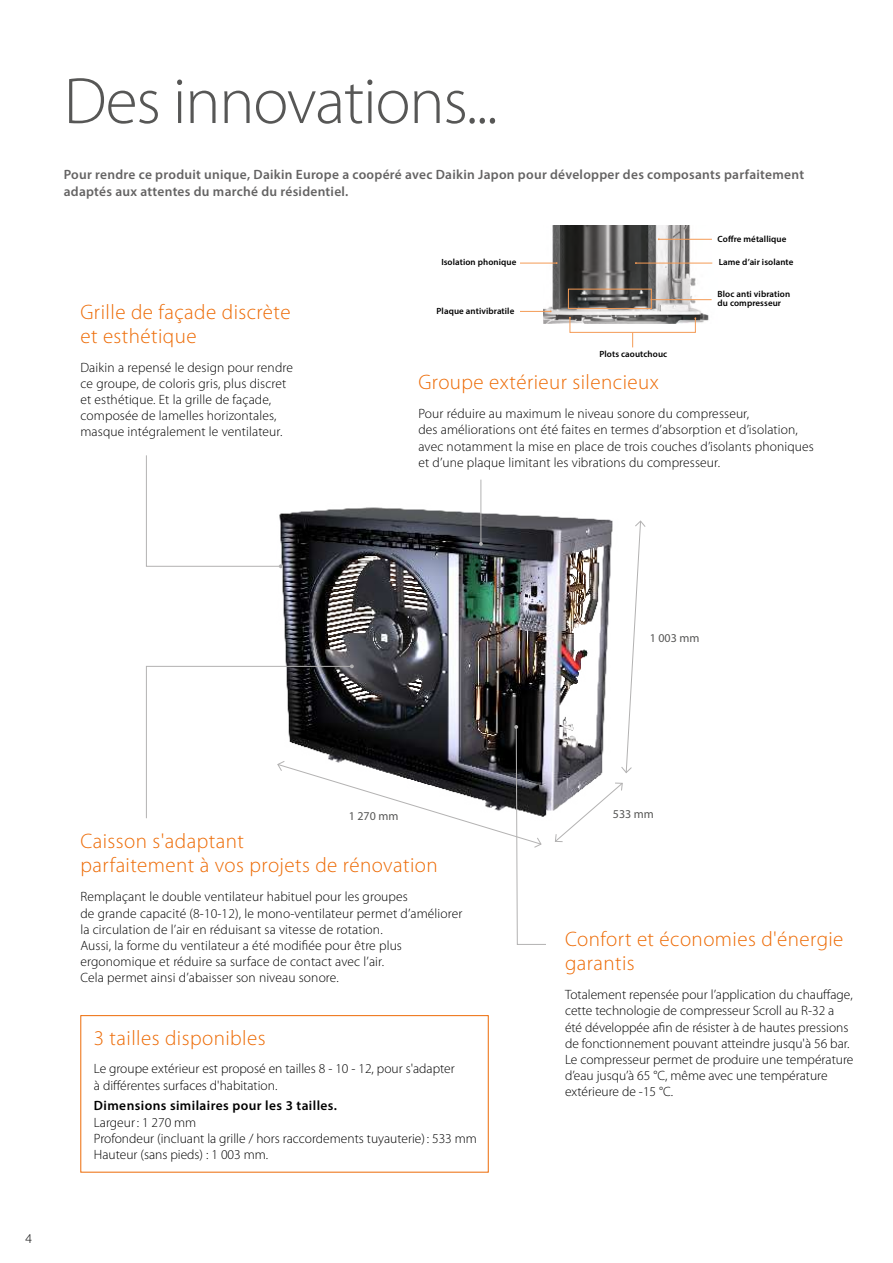
<style>
.page{position:relative;width:893px;height:1263px;background:#fff}
.page>*{position:absolute;margin:0;border:0;box-sizing:border-box;transform-origin:0 0}
.t1{font:300 66px "Myriad Pro";letter-spacing:-.02em;color:#575756}
.t2{font:300 21px/24px "Myriad Pro";letter-spacing:.02em;color:#ed6b06}
.t3{font:300 13.5px/16.2px "Myriad Pro";letter-spacing:.01em;color:#000}
.t4{font:600 13.5px/16.5px "Myriad Pro";letter-spacing:.02em;color:#646363}
.t5{font:600 13.5px "Myriad Pro";letter-spacing:.03em;color:#000}
.t6{font:12px "Myriad Pro";color:#575756}
.t7{font:600 9px/9px "Myriad Pro";letter-spacing:.01em;color:#000}
</style>
<div class="page">
<img style="left:280px;top:496px;width:333px;height:315px">
<div style="left:80px;top:1015px;width:409px;height:157px;border:1px solid #ed6b06"></div>
<img style="left:543px;top:225px;width:170px;height:98px">
<hr style="left:651px;top:299px;width:61px;height:1px;background:#f49b56">
<div style="left:568px;top:289px;width:84px;height:20px;border:1px solid #f49b56"></div>
<hr style="left:636px;top:263px;width:76px;height:1px;background:#f49b56">
<hr style="left:520px;top:263px;width:37px;height:1px;background:#f49b56">
<hr style="left:520px;top:311px;width:31px;height:1px;background:#f49b56">
<hr style="left:659px;top:239px;width:53px;height:1px;background:#f49b56">
<svg style="left:569px;top:317px;width:127px;height:30px"></svg>
<svg style="left:621px;top:520px;width:25px;height:253px"></svg>
<svg style="left:554px;top:782px;width:69px;height:60px"></svg>
<svg style="left:146px;top:664px;width:401px;height:281px"></svg>
<svg style="left:146px;top:455px;width:137px;height:113px"></svg>
<hr style="left:480px;top:480px;width:1px;height:64px;background:#b3b2b2">
<svg style="left:479px;top:542px;width:4px;height:4px"></svg>
<h1 class="t1" style="left:64px;top:65px;width:435px">Des innovations...</h1>
<p class="t4" style="left:64px;top:166px;width:742px">Pour rendre ce produit unique, Daikin Europe a coopéré avec Daikin Japon pour développer des composants parfaitement adaptés aux attentes du marché du résidentiel.</p>
<h2 class="t2" style="left:80px;top:300px;width:212px">Grille de façade discrète et esthétique</h2>
<p class="t3" style="left:80px;top:359px;width:214px">Daikin a repensé le design pour rendre ce groupe, de coloris gris, plus discret et esthétique. Et la grille de façade, composée de lamelles horizontales, masque intégralement le ventilateur.</p>
<p class="t7" style="left:718px;top:234px;width:70px">Coffre métallique</p>
<p class="t7" style="left:441px;top:258px;width:77px">Isolation phonique</p>
<p class="t7" style="left:719px;top:258px;width:76px">Lame d’air isolante</p>
<p class="t7" style="left:436px;top:306px;width:79px">Plaque antivibratile</p>
<p class="t7" style="left:718px;top:289px;width:74px">Bloc anti vibration du compresseur</p>
<p class="t7" style="left:599px;top:349px;width:69px">Plots caoutchouc</p>
<h2 class="t2" style="left:418px;top:371px;width:242px">Groupe extérieur silencieux</h2>
<p class="t3" style="left:418px;top:406px;width:397px">Pour réduire au maximum le niveau sonore du compresseur,<br>des améliorations ont été faites en termes d’absorption et d’isolation, avec notamment la mise en place de trois couches d’isolants phoniques et d’une plaque limitant les vibrations du compresseur.</p>
<p class="t6" style="left:650px;top:630px;width:51px">1 003 mm</p>
<p class="t3" style="left:26px;top:1231px;width:8px">4</p>
<p class="t6" style="left:349px;top:808px;width:51px">1 270 mm</p>
<h2 class="t2" style="left:80px;top:830px;width:359px">Caisson s'adaptant<br>parfaitement à vos projets de rénovation</h2>
<p class="t3" style="left:80px;top:889px;width:384px">Remplaçant le double ventilateur habituel pour les groupes<br>de grande capacité (8-10-12), le mono-ventilateur permet d’améliorer la circulation de l’air en réduisant sa vitesse de rotation.<br>Aussi, la forme du ventilateur a été modifiée pour être plus ergonomique et réduire sa surface de contact avec l’air.<br>Cela permet ainsi d’abaisser son niveau sonore.</p>
<h2 class="t2" style="left:94px;top:1026px;width:173px">3 tailles disponibles</h2>
<p class="t3" style="left:94px;top:1061px;width:362px">Le groupe extérieur est proposé en tailles 8 - 10 - 12, pour s'adapter à différentes surfaces d'habitation.</p>
<p class="t5" style="left:94px;top:1097px;width:245px">Dimensions similaires pour les 3 tailles.</p>
<p class="t3" style="left:94px;top:1114px;width:384px">Largeur: 1 270 mm<br>Profondeur (incluant la grille / hors raccordements tuyauterie): 533 mm<br>Hauteur (sans pieds) : 1 003 mm.</p>
<p class="t6" style="left:613px;top:807px;width:43px">533 mm</p>
<h2 class="t2" style="left:565px;top:927px;width:280px">Confort et économies d'énergie garantis</h2>
<p class="t3" style="left:565px;top:987px;width:290px">Totalement repensée pour l’application du chauffage, cette technologie de compresseur Scroll au R-32 a été développée afin de résister à de hautes pressions de fonctionnement pouvant atteindre jusqu'à 56 bar.<br>Le compresseur permet de produire une température d’eau jusqu’à 65 °C, même avec une température extérieure de -15 °C.</p>
</div>
